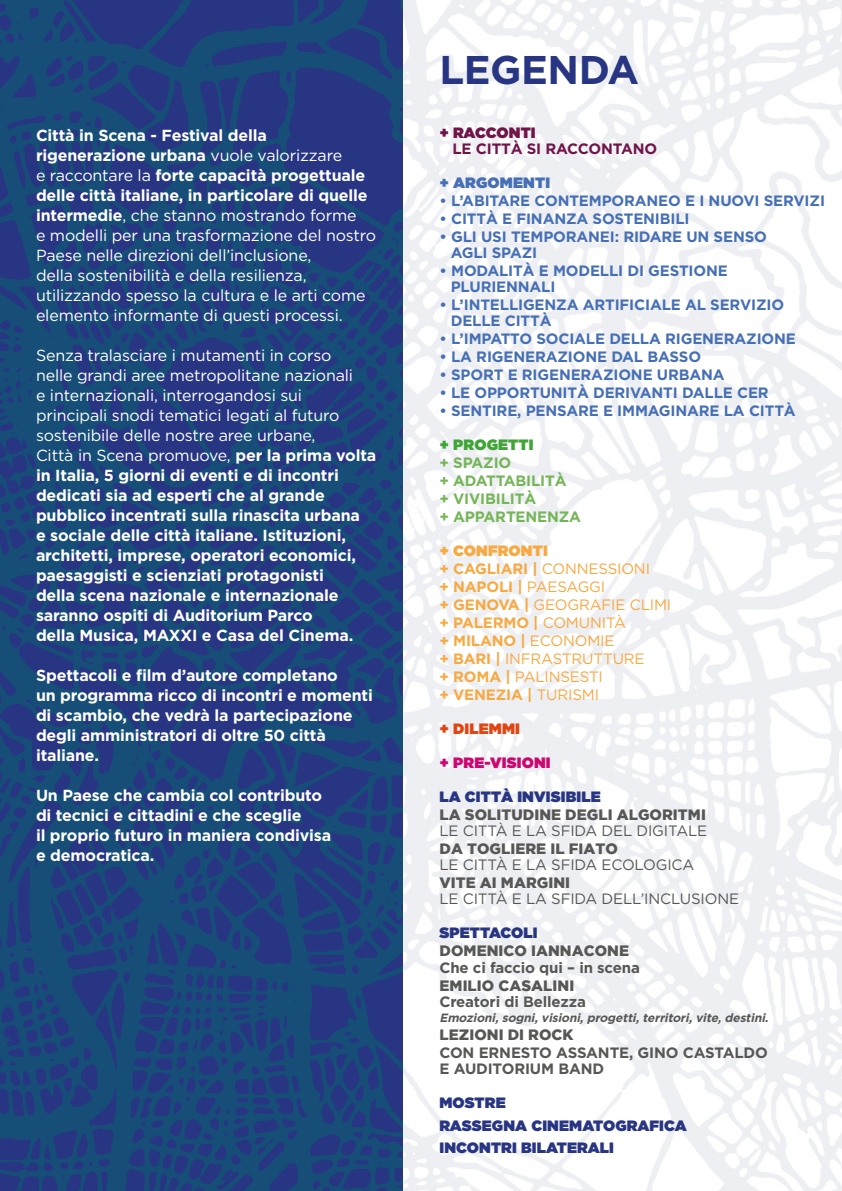
<style>
.page{position:relative;width:842px;height:1191px;background:#fff}
.page>*{position:absolute;margin:0;border:0;box-sizing:border-box;transform-origin:0 0}
.t1{font:700 40px "Gotham";letter-spacing:-.01em;color:#283583}
.t2{font:700 16px/20px "Gotham";letter-spacing:-.01em;color:#fff}
.t3{font:16px/20px "Gotham";letter-spacing:-.01em;color:#fff}
.t4{font:700 15px/16px "Gotham";letter-spacing:-.01em;color:#466fb5}
.t5{font:15px/18px "Gotham";letter-spacing:-.01em;color:#f7a942}
.t6{font:900 15px "Gotham";letter-spacing:.005em;color:#575756}
.t7{font:700 15px/16px "Gotham";letter-spacing:-.01em;color:#575756}
.t8{font:15px "Gotham";letter-spacing:-.01em;color:#575756}
.t9{font:900 15px/22px "Gotham HTF";letter-spacing:.01em;color:#283583}
.t10{font:700 15px/18px "Gotham";letter-spacing:-.01em;color:#75b558}
.t11{font:700 15px "Gotham";letter-spacing:-.01em;color:#711449}
.t12{font:900 15px "Gotham HTF";letter-spacing:.01em;color:#cc0770}
.t13{font:900 15px "Gotham HTF";letter-spacing:.01em;color:#466fb5}
.t14{font:900 15px "Gotham HTF";letter-spacing:.01em;color:#f7a942}
.t15{font:900 15px "Gotham HTF";letter-spacing:-.01em;color:#711449}
.t16{font:900 15px "Gotham HTF";letter-spacing:.01em;color:#3fa535}
.t17{font:900 15px "Gotham HTF";letter-spacing:.01em;color:#e04512}
.t18{font:italic 700 12px "Gotham";color:#575756}
.s1{font-weight:700}
.s2{font-weight:400}
</style>
<div class="page">
<img style="left:0;top:0;width:403px;height:1191px">
<p class="t3" style="left:36px;top:125px;width:342px"><span class="s1">Città in Scena - Festival della rigenerazione urbana</span> vuole valorizzare<br>e raccontare la <span class="s1">forte capacità progettuale delle città italiane, in particolare di quelle intermedie</span>, che stanno mostrando forme<br>e modelli per una trasformazione del nostro Paese nelle direzioni dell’inclusione,<br>della sostenibilità e della resilienza, utilizzando spesso la cultura e le arti come elemento informante di questi processi.</p>
<p class="t2" style="left:36px;top:345px;width:342px"><span class="s2">Senza tralasciare i mutamenti in corso<br>nelle grandi aree metropolitane nazionali<br>e internazionali, interrogandosi sui principali snodi tematici legati al futuro sostenibile delle nostre aree urbane,<br>Città in Scena promuove,</span> per la prima volta in Italia, 5 giorni di eventi e di incontri dedicati sia ad esperti che al grande pubblico incentrati sulla rinascita urbana<br>e sociale delle città italiane. Istituzioni, architetti, imprese, operatori economici, paesaggisti e scienziati protagonisti<br>della scena nazionale e internazionale saranno ospiti di Auditorium Parco<br>della Musica, MAXXI e Casa del Cinema.</p>
<p class="t2" style="left:36px;top:665px;width:338px">Spettacoli e film d’autore completano<br>un programma ricco di incontri e momenti di scambio, che vedrà la partecipazione degli amministratori di oltre 50 città italiane.</p>
<p class="t2" style="left:36px;top:785px;width:297px">Un Paese che cambia col contributo di tecnici e cittadini e che sceglie<br>il proprio futuro in maniera condivisa e democratica.</p>
<h1 class="t1" style="left:439px;top:47px;width:201px">LEGENDA</h1>
<p class="t15" style="left:439px;top:124px;width:98px">+ RACCONTI</p>
<p class="t11" style="left:452px;top:140px;width:206px">LE CITTÀ SI RACCONTANO</p>
<p class="t13" style="left:439px;top:174px;width:112px">+ ARGOMENTI</p>
<p class="t4" style="left:439px;top:192px;width:387px">• L’ABITARE CONTEMPORANEO E I NUOVI SERVIZI</p>
<p class="t4" style="left:439px;top:210px;width:252px">• CITTÀ E FINANZA SOSTENIBILI</p>
<p class="t4" style="left:451px;top:228px;width:318px;text-indent:-11px">• GLI USI TEMPORANEI: RIDARE UN SENSO<br>AGLI SPAZI</p>
<p class="t4" style="left:451px;top:262px;width:279px;text-indent:-11px">• MODALITÀ E MODELLI DI GESTIONE<br>PLURIENNALI</p>
<p class="t4" style="left:451px;top:296px;width:335px;text-indent:-11px">• L’INTELLIGENZA ARTIFICIALE AL SERVIZIO<br>DELLE CITTÀ</p>
<p class="t4" style="left:439px;top:330px;width:358px">• L’IMPATTO SOCIALE DELLA RIGENERAZIONE</p>
<p class="t4" style="left:439px;top:348px;width:263px">• LA RIGENERAZIONE DAL BASSO</p>
<p class="t4" style="left:439px;top:366px;width:287px">• SPORT E RIGENERAZIONE URBANA</p>
<p class="t4" style="left:439px;top:384px;width:331px">• LE OPPORTUNITÀ DERIVANTI DALLE CER</p>
<p class="t4" style="left:439px;top:402px;width:358px">• SENTIRE, PENSARE E IMMAGINARE LA CITTÀ</p>
<p class="t16" style="left:439px;top:436px;width:96px">+ PROGETTI</p>
<p class="t10" style="left:439px;top:453px;width:143px">+ SPAZIO<br>+ ADATTABILITÀ<br>+ VIVIBILITÀ<br>+ APPARTENENZA</p>
<p class="t14" style="left:439px;top:542px;width:110px">+ CONFRONTI</p>
<p class="t5" style="left:439px;top:559px;width:233px"><span class="s1">+ CAGLIARI |</span> CONNESSIONI<br><span class="s1">+ NAPOLI |</span> PAESAGGI<br><span class="s1">+ GENOVA |</span> GEOGRAFIE CLIMI <span class="s1">+ PALERMO |</span> COMUNITÀ<br><span class="s1">+ MILANO |</span> ECONOMIE<br><span class="s1">+ BARI |</span> INFRASTRUTTURE<br><span class="s1">+ ROMA |</span> PALINSESTI<br><span class="s1">+ VENEZIA |</span> TURISMI</p>
<p class="t17" style="left:439px;top:720px;width:82px">+ DILEMMI</p>
<p class="t12" style="left:439px;top:754px;width:113px">+ PRE-VISIONI</p>
<p class="t9" style="left:439px;top:786px;width:163px">LA CITTÀ INVISIBILE</p>
<p class="t6" style="left:439px;top:806px;width:268px">LA SOLITUDINE DEGLI ALGORITMI</p>
<p class="t8" style="left:439px;top:821px;width:269px">LE CITTÀ E LA SFIDA DEL DIGITALE</p>
<p class="t6" style="left:439px;top:840px;width:180px">DA TOGLIERE IL FIATO</p>
<p class="t8" style="left:439px;top:855px;width:256px">LE CITTÀ E LA SFIDA ECOLOGICA</p>
<p class="t6" style="left:439px;top:874px;width:132px">VITE AI MARGINI</p>
<p class="t8" style="left:439px;top:889px;width:301px">LE CITTÀ E LA SFIDA DELL’INCLUSIONE</p>
<p class="t9" style="left:439px;top:922px;width:100px">SPETTACOLI</p>
<p class="t6" style="left:439px;top:942px;width:191px">DOMENICO IANNACONE</p>
<p class="t7" style="left:439px;top:958px;width:202px">Che ci faccio qui – in scena</p>
<p class="t6" style="left:439px;top:976px;width:136px">EMILIO CASALINI</p>
<p class="t7" style="left:439px;top:992px;width:148px">Creatori di Bellezza</p>
<p class="t18" style="left:439px;top:1011px;width:333px">Emozioni,sogni,visioni,progetti,territori,vite,destini.</p>
<p class="t6" style="left:439px;top:1026px;width:136px">LEZIONI DI ROCK</p>
<p class="t7" style="left:439px;top:1044px;width:330px">CON ERNESTO ASSANTE, GINO CASTALDO<br>E AUDITORIUM BAND</p>
<p class="t9" style="left:439px;top:1091px;width:249px">MOSTRE<br>RASSEGNA CINEMATOGRAFICA<br>INCONTRI BILATERALI</p>
</div>
